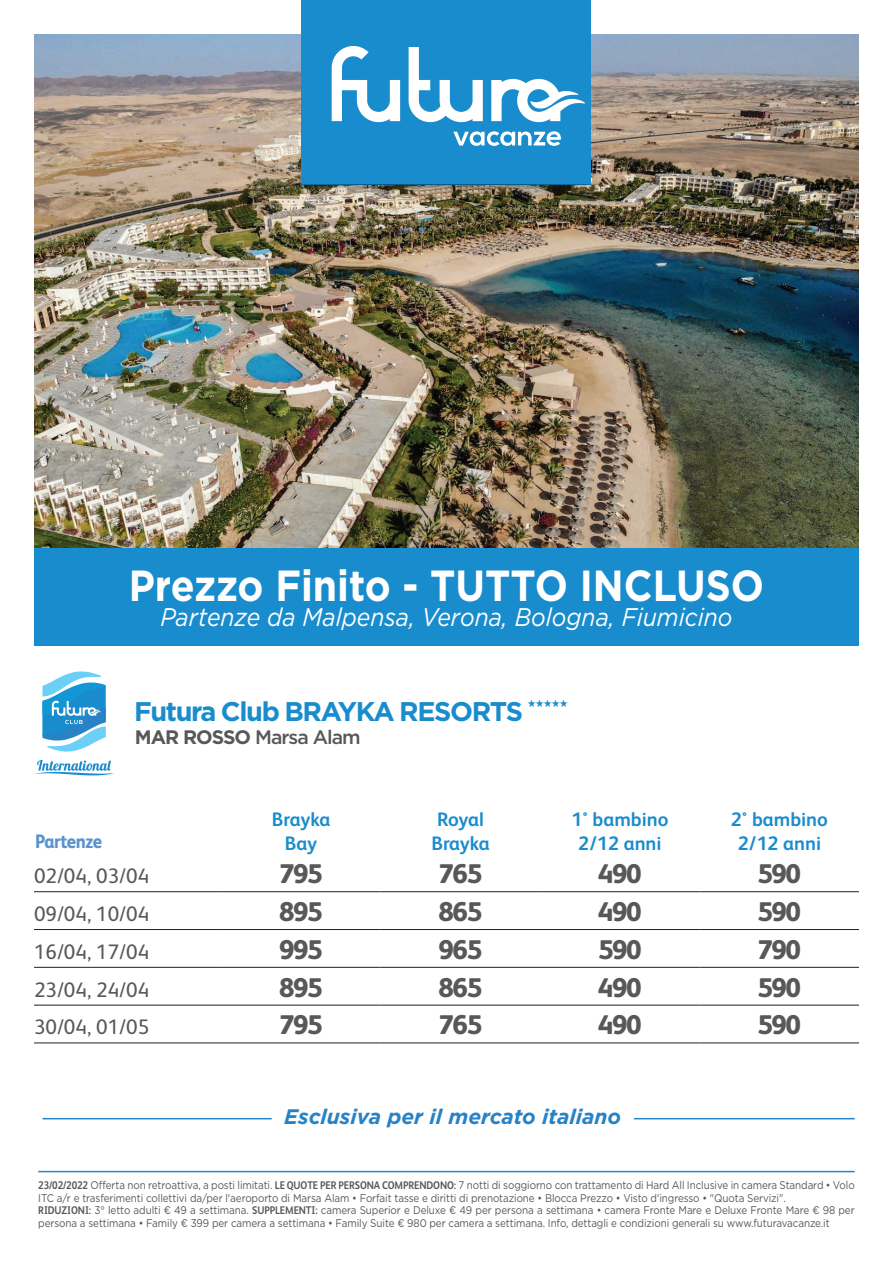
<style>
.page{position:relative;width:893px;height:1263px;background:#fff}
.page>*{position:absolute;margin:0;border:0;box-sizing:border-box;transform-origin:0 0}
.t1{font:700 43.5px "Gotham";color:#fff;scale:.9 1}
.t2{font:800 27px "FS Albert";letter-spacing:-.05em;color:#57585a}
.t3{font:700 27px "Gotham";letter-spacing:-.05em;color:#198ccd}
.t4{font:italic 25.5px "Gotham";color:#fff;scale:.9 1}
.t5{font:21px "FS Albert";color:#57585a}
.t6{font:italic 700 21px "Gotham";color:#2783c5}
.t7{font:700 19.5px/23.4px "FS Albert";color:#198ccd;text-align:center}
.t8{font:500 19.5px "Gotham";letter-spacing:-.05em;color:#57585a}
.t9{font:700 19.5px/23.4px "FS Albert";letter-spacing:-.02em;color:#198ccd}
.t10{font:800 19.5px "FS Albert";letter-spacing:-.025em;color:#5b94cf;scale:.9 1}
.t11{font:11.1px/12.9px "Gotham";letter-spacing:-.01em;color:#57585a;scale:.89 1}
.t12{font:10.5px "Zapf Dingbats";color:#198ccd}
.s1{font-weight:700}
.s2{font-family:"FS Albert";font-weight:700}
</style>
<div class="page">
<img style="left:34px;top:34px;width:825px;height:515px">
<div style="left:302px;top:0;width:289px;height:184px;background:#198ccd"></div>
<img style="left:294px;top:184px;width:305px;height:22px">
<svg style="left:34px;top:671px;width:80px;height:104px"></svg>
<div style="left:34px;top:549px;width:825px;height:97px;background:#198ccd"></div>
<hr style="left:34px;top:891px;width:187px;height:1px;background:#231f20">
<hr style="left:221px;top:891px;width:160px;height:1px;background:#231f20">
<hr style="left:381px;top:891px;width:159px;height:1px;background:#231f20">
<hr style="left:540px;top:891px;width:159px;height:1px;background:#231f20">
<hr style="left:699px;top:891px;width:160px;height:1px;background:#231f20">
<hr style="left:34px;top:929px;width:187px;height:1px;background:#231f20">
<hr style="left:221px;top:929px;width:160px;height:1px;background:#231f20">
<hr style="left:381px;top:929px;width:159px;height:1px;background:#231f20">
<hr style="left:540px;top:929px;width:159px;height:1px;background:#231f20">
<hr style="left:699px;top:929px;width:160px;height:1px;background:#231f20">
<hr style="left:34px;top:967px;width:187px;height:1px;background:#231f20">
<hr style="left:221px;top:967px;width:160px;height:1px;background:#231f20">
<hr style="left:381px;top:967px;width:159px;height:1px;background:#231f20">
<hr style="left:540px;top:967px;width:159px;height:1px;background:#231f20">
<hr style="left:699px;top:967px;width:160px;height:1px;background:#231f20">
<hr style="left:34px;top:1005px;width:187px;height:1px;background:#231f20">
<hr style="left:221px;top:1005px;width:160px;height:1px;background:#231f20">
<hr style="left:381px;top:1005px;width:159px;height:1px;background:#231f20">
<hr style="left:540px;top:1005px;width:159px;height:1px;background:#231f20">
<hr style="left:699px;top:1005px;width:160px;height:1px;background:#231f20">
<hr style="left:34px;top:1043px;width:187px;height:1px;background:#231f20">
<hr style="left:221px;top:1043px;width:160px;height:1px;background:#231f20">
<hr style="left:381px;top:1043px;width:159px;height:1px;background:#231f20">
<hr style="left:540px;top:1043px;width:159px;height:1px;background:#231f20">
<hr style="left:699px;top:1043px;width:160px;height:1px;background:#231f20">
<hr style="left:43px;top:1118px;width:812px;height:1px;background:#2783c5">
<div style="left:272px;top:1112px;width:362px;height:15px;background:#fff"></div>
<hr style="left:38px;top:1171px;width:817px;height:1px;background:#2783c5">
<svg style="left:332px;top:46px;width:253px;height:100px"></svg>
<h1 class="t1" style="left:129px;top:556px;width:707px">Prezzo Finito - TUTTO INCLUSO</h1>
<h3 class="t4" style="left:161px;top:601px;width:637px">Partenze da Malpensa, Verona, Bologna, Fiumicino</h3>
<h3 class="t10" style="left:35px;top:830px;width:76px">Partenze</h3>
<h2 class="t3" style="left:134px;top:693px;width:390px">Futura Club BRAYKA RESORTS</h2>
<p class="t12" style="left:527px;top:699px;width:42px">★★★★★</p>
<h3 class="t8" style="left:135px;top:724px;width:227px"><span class="s1">MAR ROSSO</span> Marsa Alam</h3>
<h3 class="t7" style="left:272px;top:808px;width:60px">Brayka<br>Bay</h3>
<h3 class="t9" style="left:431px;top:808px;width:60px">Royal<br>Brayka</h3>
<h3 class="t7" style="left:571px;top:808px;width:99px">1° bambino<br>2/12 anni</h3>
<h3 class="t7" style="left:731px;top:808px;width:99px">2° bambino<br>2/12 anni</h3>
<h3 class="t5" style="left:34px;top:864px;width:117px">02/04, 03/04</h3>
<h2 class="t2" style="left:279px;top:858px;width:45px">795</h2>
<h2 class="t2" style="left:439px;top:858px;width:45px">765</h2>
<h2 class="t2" style="left:598px;top:858px;width:45px">490</h2>
<h2 class="t2" style="left:757px;top:858px;width:45px">590</h2>
<h3 class="t5" style="left:34px;top:902px;width:117px">09/04, 10/04</h3>
<h2 class="t2" style="left:279px;top:896px;width:45px">895</h2>
<h2 class="t2" style="left:439px;top:896px;width:45px">865</h2>
<h2 class="t2" style="left:598px;top:896px;width:45px">490</h2>
<h2 class="t2" style="left:757px;top:896px;width:45px">590</h2>
<h3 class="t5" style="left:34px;top:940px;width:117px">16/04, 17/04</h3>
<h2 class="t2" style="left:279px;top:934px;width:45px">995</h2>
<h2 class="t2" style="left:439px;top:934px;width:45px">965</h2>
<h2 class="t2" style="left:598px;top:934px;width:45px">590</h2>
<h2 class="t2" style="left:757px;top:934px;width:45px">790</h2>
<h3 class="t5" style="left:34px;top:977px;width:117px">23/04, 24/04</h3>
<h2 class="t2" style="left:279px;top:971px;width:45px">895</h2>
<h2 class="t2" style="left:439px;top:971px;width:45px">865</h2>
<h2 class="t2" style="left:598px;top:971px;width:45px">490</h2>
<h2 class="t2" style="left:757px;top:971px;width:45px">590</h2>
<h3 class="t5" style="left:34px;top:1015px;width:117px">30/04, 01/05</h3>
<h2 class="t2" style="left:279px;top:1009px;width:45px">795</h2>
<h2 class="t2" style="left:439px;top:1009px;width:45px">765</h2>
<h2 class="t2" style="left:598px;top:1009px;width:45px">490</h2>
<h2 class="t2" style="left:757px;top:1009px;width:45px">590</h2>
<h3 class="t6" style="left:284px;top:1102px;width:339px">Esclusiva per il mercato italiano</h3>
<p class="t11" style="left:38px;top:1178px;width:919px"><span class="s2">23/02/2022</span> Offerta non retroattiva, a posti limitati. <span class="s2">LE QUOTE PER PERSONA COMPRENDONO:</span> 7 notti di soggiorno con trattamento di Hard All Inclusive in camera Standard • Volo ITC a/r e trasferimenti collettivi da/per l'aeroporto di Marsa Alam • Forfait tasse e diritti di prenotazione • Blocca Prezzo • Visto d'ingresso • "Quota Servizi".<br><span class="s2">RIDUZIONI:</span> 3° letto adulti € 49 a settimana. <span class="s2">SUPPLEMENTI:</span> camera Superior e Deluxe € 49 per persona a settimana • camera Fronte Mare e Deluxe Fronte Mare € 98 per persona a settimana • Family € 399 per camera a settimana • Family Suite € 980 per camera a settimana. Info, dettagli e condizioni generali su www.futuravacanze.it</p>
</div>
